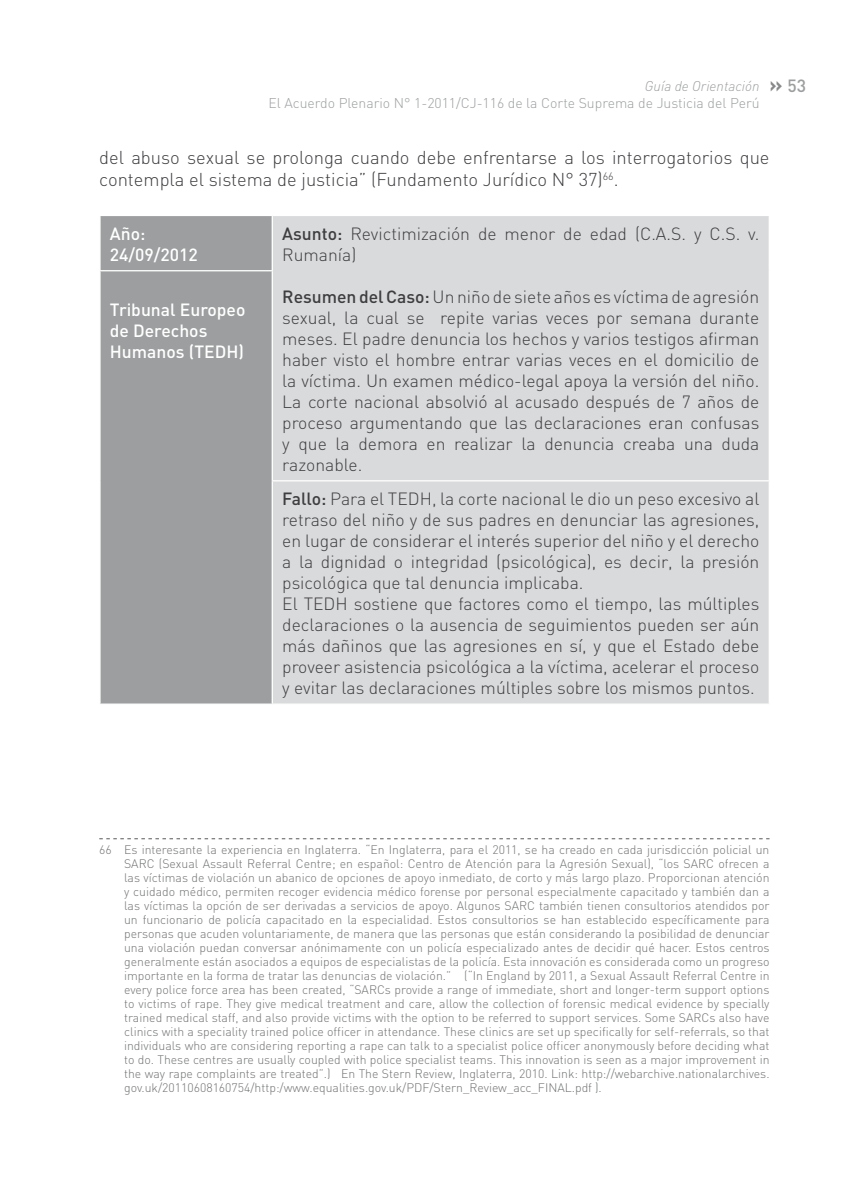
<style>
.page{position:relative;width:844px;height:1191px;background:#fff}
.page>*{position:absolute;margin:0;border:0;box-sizing:border-box;transform-origin:0 0}
.t1{font:300 18.38px/22.1px "DIN";color:#3e3d40}
.t2{font:300 17.5px/21px "DIN";color:#3e3d40}
.t3{font:500 17.5px/21px "DIN";color:#fff}
.t4{font:300 14px/16.8px "DIN";color:#9c9e9f}
.t5{font:300 12.25px/14px "DIN";color:#707172;text-align:justify}
.s1{font-style:italic}
.s2{font-weight:700;font-size:21px;color:#87888a}
.s3{font-weight:500;font-size:17.5px}
.s4{font-weight:500}
</style>
<div class="page">
<div style="left:101px;top:216px;width:170px;height:487px;background:#9c9e9f"></div>
<div style="left:273px;top:216px;width:495px;height:487px;background:#d9dadb"></div>
<hr style="left:99px;top:270px;width:174px;height:1px;background:#fff">
<hr style="left:271px;top:480px;width:498px;height:1px;background:#fff">
<svg style="left:99px;top:838px;width:670px;height:1px"></svg>
<p class="t4" style="left:268px;top:78px;width:539px;text-indent:376px"><span class="s1">Guía de Orientación</span> <span class="s2">»</span> <span class="s3">53<br></span>El Acuerdo Plenario N° 1-2011/CJ-116 de la Corte Suprema de Justicia del Perú</p>
<h1 class="t1" style="left:99px;top:146px;width:671px">del abuso sexual se prolonga cuando debe enfrentarse a los interrogatorios que contempla el sistema de justicia” (Fundamento Jurídico N° 37)<sup>66</sup>.</h1>
<h2 class="t3" style="left:110px;top:222px;width:89px">Año:<br>24/09/2012</h2>
<h2 class="t2" style="left:282px;top:223px;width:478px"><span class="s4">Asunto:</span> Revictimización de menor de edad (C.A.S. y C.S. v.<br>Rumanía)</h2>
<p class="t2" style="left:282px;top:286px;width:478px;text-align:justify"><span class="s4">Resumen del Caso:</span> Un niño de siete años es víctima de agresión sexual, la cual se repite varias veces por semana durante meses. El padre denuncia los hechos y varios testigos afirman haber visto el hombre entrar varias veces en el domicilio de la víctima. Un examen médico-legal apoya la versión del niño.<br>La corte nacional absolvió al acusado después de 7 años de proceso argumentando que las declaraciones eran confusas y que la demora en realizar la denuncia creaba una duda razonable.</p>
<h2 class="t3" style="left:110px;top:299px;width:137px">Tribunal Europeo de Derechos<br>Humanos (TEDH)</h2>
<p class="t2" style="left:282px;top:488px;width:478px"><span class="s4">Fallo:</span> Para el TEDH, la corte nacional le dio un peso excesivo al retraso del niño y de sus padres en denunciar las agresiones, en lugar de considerar el interés superior del niño y el derecho a la dignidad o integridad (psicológica), es decir, la presión psicológica que tal denuncia implicaba.<br>El TEDH sostiene que factores como el tiempo, las múltiples declaraciones o la ausencia de seguimientos pueden ser aún más dañinos que las agresiones en sí, y que el Estado debe proveer asistencia psicológica a la víctima, acelerar el proceso y evitar las declaraciones múltiples sobre los mismos puntos.</p>
<p class="t5" style="left:124px;top:842px;width:646px;text-indent:-25px">66 Es interesante la experiencia en Inglaterra. “En Inglaterra, para el 2011, se ha creado en cada jurisdicción policial un SARC (Sexual Assault Referral Centre; en español: Centro de Atención para la Agresión Sexual), “los SARC ofrecen a las víctimas de violación un abanico de opciones de apoyo inmediato, de corto y más largo plazo. Proporcionan atención y cuidado médico, permiten recoger evidencia médico forense por personal especialmente capacitado y también dan a las víctimas la opción de ser derivadas a servicios de apoyo. Algunos SARC también tienen consultorios atendidos por un funcionario de policía capacitado en la especialidad. Estos consultorios se han establecido específicamente para personas que acuden voluntariamente, de manera que las personas que están considerando la posibilidad de denunciar una violación puedan conversar anónimamente con un policía especializado antes de decidir qué hacer. Estos centros generalmente están asociados a equipos de especialistas de la policía. Esta innovación es considerada como un progreso importante en la forma de tratar las denuncias de violación.” (“In England by 2011, a Sexual Assault Referral Centre in every police force area has been created, “SARCs provide a range of immediate, short and longer-term support options to victims of rape. They give medical treatment and care, allow the collection of forensic medical evidence by specially trained medical staff, and also provide victims with the option to be referred to support services. Some SARCs also have clinics with a speciality trained police officer in attendance. These clinics are set up specifically for self-referrals, so that individuals who are considering reporting a rape can talk to a specialist police officer anonymously before deciding what to do. These centres are usually coupled with police specialist teams. This innovation is seen as a major improvement in the way rape complaints are treated”.) En The Stern Review, Inglaterra, 2010. Link: http://webarchive.nationalarchives. gov.uk/20110608160754/http:/www.equalities.gov.uk/PDF/Stern_Review_acc_FINAL.pdf ).</p>
</div>
